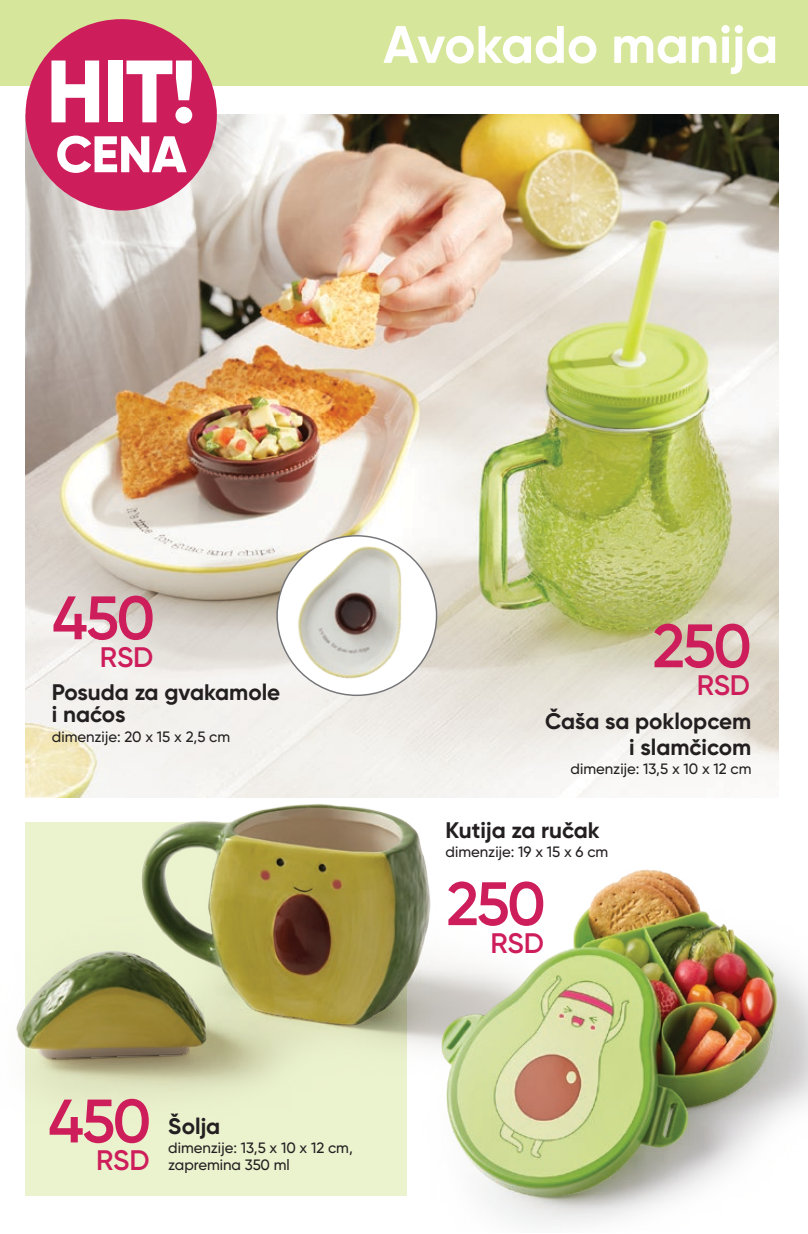
<style>
.page{position:relative;width:808px;height:1234px;background:#fff}
.page>*{position:absolute;margin:0;border:0;box-sizing:border-box;transform-origin:0 0}
.t1{font:800 88.2px "Gilroy";color:#fff}
.t2{font:600 61.2px "Gilroy";letter-spacing:-.04em;color:#ce1d5b}
.t3{font:700 52.5px "Gilroy";color:#fff}
.t4{font:800 51.3px "Gilroy";color:#fff}
.t5{font:600 28.2px "Gilroy";letter-spacing:-.01em;color:#ce1d5b}
.t6{font:700 22.5px/22.5px "Gilroy";color:#231f20}
.t7{font:500 15px/16.8px "Gilroy";color:#231f20}
</style>
<div class="page">
<img style="left:16px;top:788px;width:418px;height:408px">
<img style="left:26px;top:115px;width:752px;height:682px">
<div style="left:0;top:0;width:808px;height:85px;background:#d6e69b"></div>
<hr style="left:807px;top:0;width:1px;height:85px;background:#a6ce65">
<img style="left:277px;top:535px;width:160px;height:160px;border-radius:80px">
<img style="left:310px;top:816px;width:340px;height:409px">
<img style="left:310px;top:841px;width:498px;height:366px">
<img style="left:800px;top:841px;width:8px;height:254px">
<div style="left:26px;top:19px;width:191px;height:191px;background:#ce1d5b;border-radius:50%"></div>
<h1 class="t1" style="left:46px;top:36px;width:152px">HIT!</h1>
<h3 class="t4" style="left:56px;top:122px;width:132px">CENA</h3>
<h3 class="t3" style="left:383px;top:12px;width:396px">Avokado manija</h3>
<h2 class="t2" style="left:52px;top:579px;width:104px">450</h2>
<h3 class="t5" style="left:100px;top:639px;width:55px">RSD</h3>
<h3 class="t6" style="left:52px;top:680px;width:230px">Posuda za gvakamole i naćos</h3>
<p class="t7" style="left:52px;top:728px;width:180px">dimenzije: 20 x 15 x 2,5 cm</p>
<h2 class="t2" style="left:48px;top:1082px;width:104px">450</h2>
<h3 class="t5" style="left:96px;top:1142px;width:55px">RSD</h3>
<h3 class="t6" style="left:168px;top:1114px;width:54px">Šolja</h3>
<p class="t7" style="left:168px;top:1139px;width:186px">dimenzije: 13,5 x 10 x 12 cm, zapremina 350 ml</p>
<h2 class="t2" style="left:653px;top:607px;width:101px">250</h2>
<h3 class="t5" style="left:697px;top:667px;width:55px">RSD</h3>
<h3 class="t6" style="left:545px;top:708px;width:208px;line-height:25.2px;text-align:right">Čaša sa poklopcem i slamčicom</h3>
<p class="t7" style="left:571px;top:760px;width:182px">dimenzije: 13,5 x 10 x 12 cm</p>
<h3 class="t6" style="left:446px;top:818px;width:156px">Kutija za ručak</h3>
<p class="t7" style="left:446px;top:843px;width:164px">dimenzije: 19 x 15 x 6 cm</p>
<h2 class="t2" style="left:446px;top:865px;width:101px">250</h2>
<h3 class="t5" style="left:491px;top:925px;width:55px">RSD</h3>
</div>
